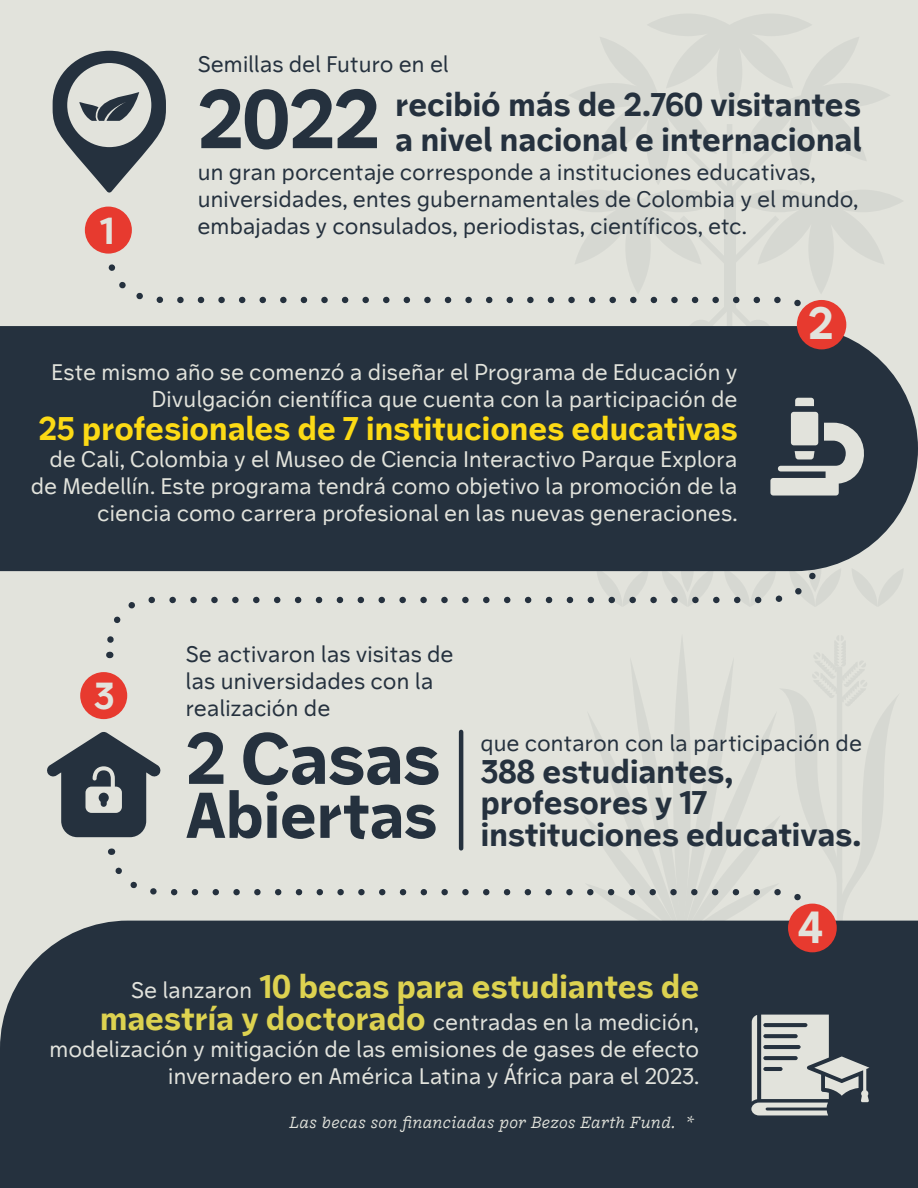
<style>
.page{position:relative;width:918px;height:1188px;background:#e2e3dc}
.page>*{position:absolute;margin:0;border:0;box-sizing:border-box;transform-origin:0 0}
.t1{font:700 82.35px "Lazydog";color:#25313e}
.t2{font:700 72px "Lazydog";letter-spacing:-.01em;color:#25313e}
.t3{font:700 64.5px "Lazydog";letter-spacing:-.015em;color:#25313e}
.t4{font:700 45px "Lazydog";color:#e2e3dc}
.t5{font:700 37.65px "Lazydog";color:#e2e3dc}
.t6{font:700 32.85px/31.5px "Lazydog";letter-spacing:-.005em;color:#25313e}
.t7{font:700 32.85px "Lazydog";letter-spacing:-.005em;color:#fcda15}
.t8{font:700 32.85px "Lazydog";letter-spacing:-.005em;color:#ddd250}
.t9{font:22.5px/27px "Lazydog";letter-spacing:-.01em;color:#e2e3dc;text-align:right}
.t10{font:22.5px/27px "Lazydog";letter-spacing:-.01em;color:#25313e}
.t11{font:22.5px/27px "Lazydog";letter-spacing:-.01em;color:#e2e3dd;text-align:right}
.t12{font:italic 18px "Freight Macro Pro";letter-spacing:.015em;color:#e2e3dc}
.s1{font-weight:400;font-size:22.5px;color:#e2e3dd}
.s2{font-weight:700;font-size:32.85px;color:#ddd250}
</style>
<div class="page">
<div style="left:0;top:921px;width:918px;height:267px;background:#25313e"></div>
<div style="left:0;top:326px;width:918px;height:245px;background:#25313e"></div>
<svg style="left:662px;top:545px;width:52px;height:22px"></svg>
<svg style="left:852px;top:568px;width:52px;height:38px"></svg>
<svg style="left:53px;top:51px;width:113px;height:142px"></svg>
<svg style="left:102px;top:264px;width:453px;height:83px"></svg>
<svg style="left:789px;top:545px;width:52px;height:58px"></svg>
<svg style="left:103px;top:567px;width:718px;height:85px"></svg>
<svg style="left:110px;top:867px;width:474px;height:76px"></svg>
<svg style="left:584px;top:633px;width:317px;height:316px"></svg>
<div style="left:788px;top:904px;width:49px;height:48px;background:#e73a2f;border-radius:50%"></div>
<hr style="left:459px;top:732px;width:4px;height:116px;background:#25313e">
<svg style="left:47px;top:732px;width:114px;height:105px"></svg>
<svg style="left:751px;top:1015px;width:118px;height:100px"></svg>
<svg style="left:555px;top:14px;width:349px;height:482px"></svg>
<div style="left:80px;top:672px;width:47px;height:47px;background:#e73a2f;border-radius:50%"></div>
<div style="left:85px;top:207px;width:47px;height:47px;background:#e73a2f;border-radius:50%"></div>
<p class="t10" style="left:197px;top:50px;width:253px">Semillas del Futuro en el</p>
<h3 class="t5" style="left:100px;top:210px;width:16px">1</h3>
<h1 class="t1" style="left:197px;top:73px;width:183px">2022</h1>
<h3 class="t6" style="left:395px;top:87px;width:468px;line-height:35.1px">recibió más de 2.760 visitantes a nivel nacional e internacional</h3>
<p class="t10" style="left:197px;top:158px;width:663px">un gran porcentaje corresponde a instituciones educativas, universidades, entes gubernamentales de Colombia y el mundo, embajadas y consulados, periodistas, científicos, etc.</p>
<h3 class="t4" style="left:808px;top:298px;width:26px">2</h3>
<p class="t9" style="left:51px;top:358px;width:688px">Este mismo año se comenzó a diseñar el Programa de Educación y<br>Divulgación científica que cuenta con la participación de</p>
<h3 class="t7" style="left:39px;top:410px;width:700px">25 profesionales de 7 instituciones educativas</h3>
<p class="t9" style="left:31px;top:445px;width:708px">de Cali, Colombia y el Museo de Ciencia Interactivo Parque Explora de Medellín. Este programa tendrá como objetivo la promoción de la ciencia como carrera profesional en las nuevas generaciones.</p>
<h3 class="t5" style="left:94px;top:675px;width:22px">3</h3>
<p class="t10" style="left:186px;top:640px;width:270px">Se activaron las visitas de las universidades con la realización de</p>
<h2 class="t2" style="left:186px;top:718px;width:256px">2 Casas</h2>
<h3 class="t3" style="left:186px;top:779px;width:253px">Abiertas</h3>
<p class="t10" style="left:480px;top:730px;width:383px">que contaron con la participación de</p>
<h3 class="t6" style="left:480px;top:756px;width:382px">388 estudiantes, profesores y 17 instituciones educativas.</h3>
<h3 class="t4" style="left:798px;top:902px;width:26px">4</h3>
<h3 class="t8" style="left:131px;top:968px;width:570px"><span class="s1">Se lanzaron</span> 10 becas para estudiantes de</h3>
<p class="t11" style="left:49px;top:1008px;width:651px"><span class="s2">maestría y doctorado</span> centradas en la medición, modelización y mitigación de las emisiones de gases de efecto invernadero en América Latina y África para el 2023.</p>
<p class="t12" style="left:290px;top:1110px;width:405px">Las becas son financiadas por Bezos Earth Fund. *</p>
</div>
